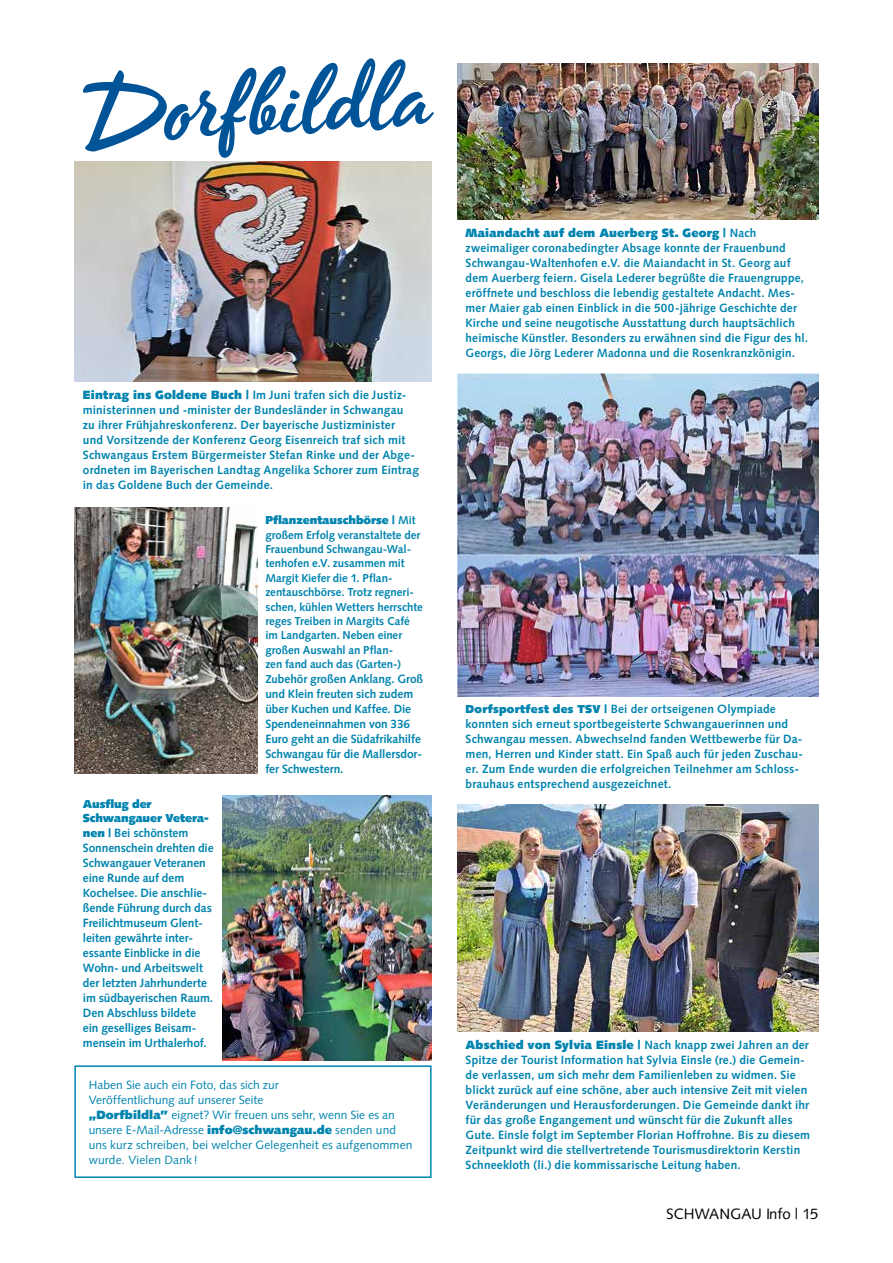
<style>
.page{position:relative;width:893px;height:1263px;background:#fff}
.page>*{position:absolute;margin:0;border:0;box-sizing:border-box;transform-origin:0 0}
.t1{font:102px "Timeout";color:#005497}
.t2{font:15px "Syntax LT Pro";letter-spacing:-.005em;color:#000}
.t3{font:700 12px/15px "Syntax LT Pro";letter-spacing:.01em;color:#0084af}
.t4{font:12px/15px "Syntax LT Pro";letter-spacing:.005em;color:#0084af}
.t5{font:700 11.55px/14.4px "Syntax LT Pro";color:#0084af}
.t6{font:900 11.55px/14.4px "Syntax LT Pro";color:#0084af}
.s1{font-weight:900}
.s2{font-weight:900;font-size:11.55px}
.s3{font-size:11.55px}
</style>
<div class="page">
<div style="left:74px;top:1065px;width:358px;height:113px;border:2px solid #0084af"></div>
<img style="left:74px;top:507px;width:183px;height:266px">
<img style="left:74px;top:161px;width:358px;height:221px">
<img style="left:457px;top:64px;width:362px;height:156px">
<img style="left:222px;top:795px;width:210px;height:265px">
<img style="left:457px;top:374px;width:361px;height:323px">
<img style="left:457px;top:805px;width:361px;height:227px">
<h1 class="t1" style="left:75px;top:51px;width:354px;rotate:-3deg">Dor fbildla</h1>
<p class="t3" style="left:83px;top:388px;width:338px"><span class="s1">Eintrag ins Goldene Buch |</span> Im Juni trafen sich die Justiz&shy;ministerinnen und -minister der Bundesländer in Schwangau<br>zu ihrer Frühjahreskonferenz. Der bayerische Justizminister<br>und Vorsitzende der Konferenz Georg Eisenreich traf sich mit Schwangaus Erstem Bürgermeister Stefan Rinke und der Abge&shy;ordneten im Bayerischen Landtag Angelika Schorer zum Eintrag in das Goldene Buch der Gemeinde.</p>
<p class="t6" style="left:83px;top:797px;width:127px">Ausflug der<br>Schwangauer Vetera-</p>
<p class="t3" style="left:83px;top:826px;width:132px"><span class="s2">nen |</span> Bei schönstem<br>Sonnenschein drehten die<br>Schwangauer Veteranen eine Runde auf dem<br>Kochelsee. Die anschlie&shy;ßende Führung durch das<br>Freilichtmuseum Glent&shy;leiten gewährte inter&shy;essante Einblicke in die<br>Wohn- und Arbeitswelt der letzten Jahrhunderte im südbayerischen Raum.<br>Den Abschluss bildete ein geselliges Beisam&shy;mensein im Urthalerhof.</p>
<p class="t5" style="left:265px;top:513px;width:159px"><span class="s1">Pflanzentauschbörse |</span> Mit großem Erfolg veranstaltete der<br>Frauenbund Schwangau-Wal&shy;tenhofen e.V. zusammen mit<br>Margit Kiefer die 1. Pflan&shy;zentauschbörse. Trotz regneri&shy;schen, kühlen Wetters herrschte reges Treiben in Margits Café im Landgarten. Neben einer großen Auswahl an Pflan-<br>zen fand auch das (Garten-)</p>
<p class="t3" style="left:265px;top:671px;width:159px"><span class="s3">Zu</span>behör großen Anklang. Groß und Klein freuten sich zudem über Kuchen und Kaffee. Die<br>Spendeneinnahmen von 336<br>Euro geht an die Südafrikahilfe<br>Schwangau für die Mallersdor&shy;fer Schwestern.</p>
<p class="t4" style="left:89px;top:1077px;width:325px">Haben Sie auch ein Foto, das sich zur<br>Veröffentlichung auf unserer Seite<br><span class="s1">„Dorfbildla”</span> eignet? Wir freuen uns sehr, wenn Sie es an unsere E-Mail-Adresse <span class="s1">info@schwangau.de</span> senden und uns kurz schreiben, bei welcher Gelegenheit es aufgenommen wurde. Vielen Dank !</p>
<p class="t3" style="left:466px;top:226px;width:344px"><span class="s1">Maiandacht auf dem Auerberg St. Georg |</span> Nach zweimaliger coronabedingter Absage konnte der Frauenbund Schwangau-Waltenhofen e.V. die Maiandacht in St. Georg auf dem Auerberg feiern. Gisela Lederer begrüßte die Frauengruppe, eröffnete und beschloss die lebendig gestaltete Andacht. Mes&shy;mer Maier gab einen Einblick in die 500-jährige Geschichte der Kirche und seine neugotische Ausstattung durch hauptsächlich heimische Künstler. Besonders zu erwähnen sind die Figur des hl.<br>Georgs, die Jörg Lederer Madonna und die Rosenkranzkönigin.</p>
<p class="t3" style="left:466px;top:702px;width:339px"><span class="s2">Dorfsportfest des TSV |</span> Bei der ortseigenen Olympiade konnten sich erneut sportbegeisterte Schwangauerinnen und Schwangau messen. Abwechselnd fanden Wettbewerbe für Da&shy;men, Herren und Kinder statt. Ein Spaß auch für jeden Zuschau&shy;er. Zum Ende wurden die erfolgreichen Teilnehmer am Schloss&shy;brauhaus entsprechend ausgezeichnet.</p>
<p class="t3" style="left:466px;top:1038px;width:346px"><span class="s1">Abschied von Sylvia Einsle |</span> Nach knapp zwei Jahren an der Spitze der Tourist Information hat Sylvia Einsle (re.) die Gemein&shy;de verlassen, um sich mehr dem Familienleben zu widmen. Sie blickt zurück auf eine schöne, aber auch intensive Zeit mit vielen Veränderungen und Herausforderungen. Die Gemeinde dankt ihr für das große Engangement und wünscht für die Zukunft alles Gute. Einsle folgt im September Florian Hoffrohne. Bis zu diesem Zeitpunkt wird die stellvertretende Tourismusdirektorin Kerstin Schneekloth (li.) die kommissarische Leitung haben.</p>
<p class="t2" style="left:666px;top:1205px;width:154px">SCHWANGAU Info | 15</p>
</div>
